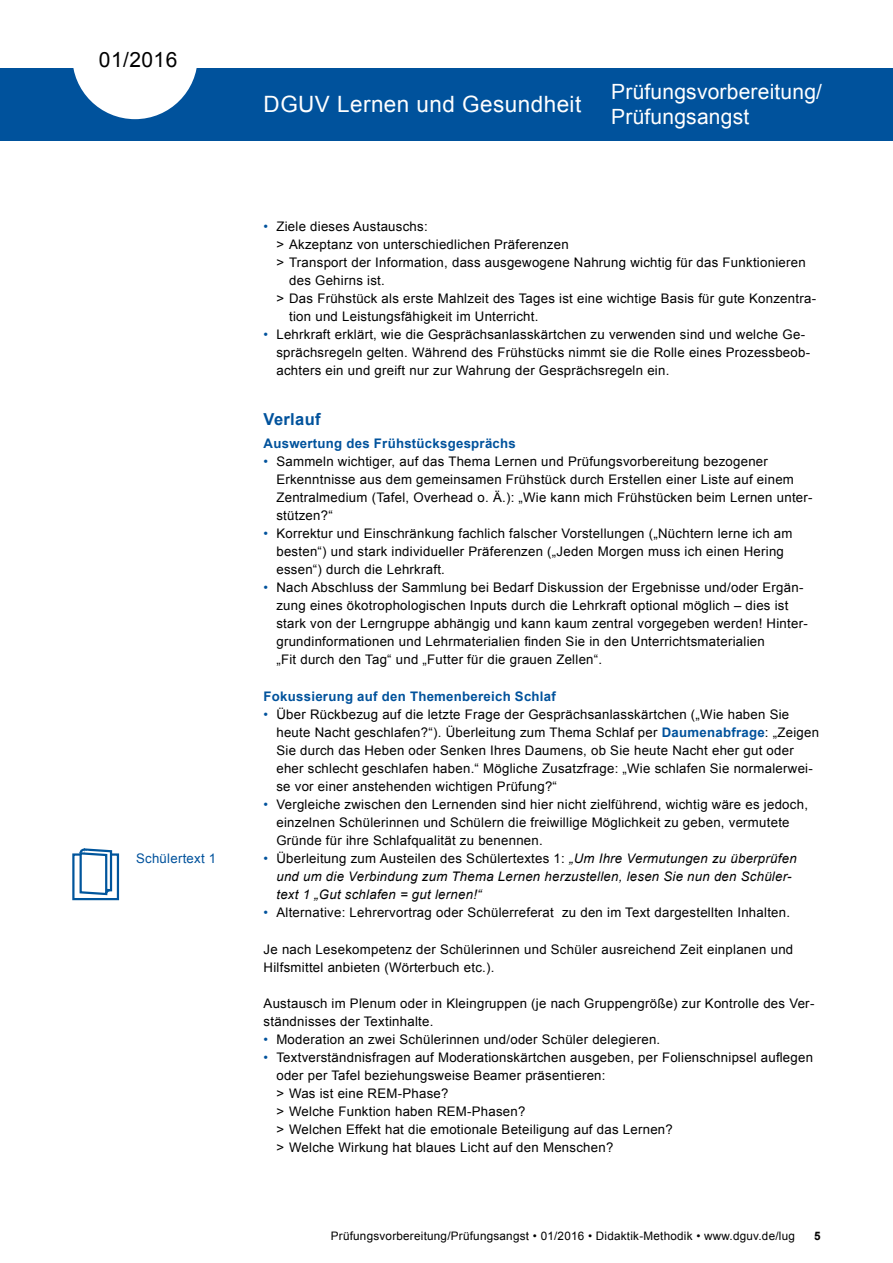
<style>
.page{position:relative;width:893px;height:1263px;background:#fff}
.page>*{position:absolute;margin:0;border:0;box-sizing:border-box;transform-origin:0 0}
.t1{font:22.5px "Arial";letter-spacing:.02em;color:#fff}
.t2{font:21px/25.2px "Arial";letter-spacing:.01em;color:#fff}
.t3{font:21px "Arial";letter-spacing:.02em;color:#000}
.t4{font:700 16.5px "Arial";letter-spacing:.02em;color:#00529c}
.t5{font:13.2px/18px "Arial";letter-spacing:.02em;color:#000}
.t6{font:italic 13.2px/18px "Arial";letter-spacing:.02em;color:#000}
.t7{font:700 13.2px "Arial";letter-spacing:.02em;color:#00529c}
.t8{font:13.2px "Arial";letter-spacing:.02em;color:#00529c}
.t9{font:11.7px "Arial";letter-spacing:.02em;color:#000}
.t10{font:700 11.7px "Arial";color:#000}
.s1{color:#00529c}
.s2{font-weight:700;color:#00529c}
.s3{font-style:normal;color:#00529c}
.s4{font-style:normal}
</style>
<div class="page">
<div style="left:0;top:68px;width:893px;height:72px;background:#00529c"></div>
<svg style="left:73px;top:68px;width:124px;height:51px"></svg>
<div style="left:72px;top:853px;width:47px;height:47px;border:2px solid #00559c"></div>
<svg style="left:78px;top:848px;width:36px;height:48px"></svg>
<h2 class="t3" style="left:99px;top:46px;width:80px">01/2016</h2>
<p class="t8" style="left:136px;top:850px;width:82px">Schülertext 1</p>
<h1 class="t1" style="left:264px;top:89px;width:319px">DGUV Lernen und Gesundheit</h1>
<h2 class="t2" style="left:611px;top:80px;width:212px">Prüfungsvorbereitung/<br>Prüfungsangst</h2>
<p class="t5" style="left:264px;top:217px;width:166px"><span class="s1">•</span> Ziele dieses Austauschs:</p>
<p class="t5" style="left:276px;top:235px;width:294px">&gt; Akzeptanz von unterschiedlichen Präferenzen</p>
<p class="t5" style="left:276px;top:253px;width:531px">&gt; Transport der Information, dass ausgewogene Nahrung wichtig für das Funktionieren</p>
<p class="t5" style="left:289px;top:271px;width:97px">des Gehirns ist.</p>
<p class="t5" style="left:276px;top:289px;width:541px">&gt; Das Frühstück als erste Mahlzeit des Tages ist eine wichtige Basis für gute Konzentra-</p>
<p class="t5" style="left:289px;top:308px;width:251px">tion und Leistungsfähigkeit im Unterricht.</p>
<p class="t5" style="left:276px;top:326px;width:535px;text-indent:-13px"><span class="s1">•</span> Lehrkraft erklärt, wie die Gesprächsanlasskärtchen zu verwenden sind und welche Ge&shy;sprächsregeln gelten. Während des Frühstücks nimmt sie die Rolle eines Prozessbeob&shy;achters ein und greift nur zur Wahrung der Gesprächsregeln ein.</p>
<p class="t4" style="left:264px;top:408px;width:59px">Verlauf</p>
<p class="t7" style="left:264px;top:434px;width:254px">Auswertung des Frühstücksgesprächs</p>
<p class="t5" style="left:276px;top:452px;width:538px;text-indent:-13px"><span class="s1">•</span> Sammeln wichtiger, auf das Thema Lernen und Prüfungsvorbereitung bezogener Erkenntnisse aus dem gemeinsamen Frühstück durch Erstellen einer Liste auf einem Zentralmedium (Tafel, Overhead o. Ä.): „Wie kann mich Frühstücken beim Lernen unter&shy;stützen?“</p>
<p class="t5" style="left:276px;top:524px;width:518px;text-indent:-13px"><span class="s1">•</span> Korrektur und Einschränkung fachlich falscher Vorstellungen („Nüchtern lerne ich am besten“) und stark individueller Präferenzen („Jeden Morgen muss ich einen Hering essen“) durch die Lehrkraft.</p>
<p class="t5" style="left:276px;top:579px;width:533px;text-indent:-13px"><span class="s1">•</span> Nach Abschluss der Sammlung bei Bedarf Diskussion der Ergebnisse und/oder Ergän&shy;zung eines ökotrophologischen Inputs durch die Lehrkraft optional möglich – dies ist stark von der Lerngruppe abhängig und kann kaum zentral vorgegeben werden! Hinter&shy;grundinformationen und Lehrmaterialien finden Sie in den Unterrichtsmaterialien<br>„Fit durch den Tag“ und „Futter für die grauen Zellen“.</p>
<p class="t7" style="left:264px;top:687px;width:294px">Fokussierung auf den Themenbereich Schlaf</p>
<p class="t5" style="left:276px;top:705px;width:544px;text-indent:-13px"><span class="s1">•</span> Über Rückbezug auf die letzte Frage der Gesprächsanlasskärtchen („Wie haben Sie heute Nacht geschlafen?“). Überleitung zum Thema Schlaf per <span class="s2">Daumenabfrage</span>: „Zeigen Sie durch das Heben oder Senken Ihres Daumens, ob Sie heute Nacht eher gut oder eher schlecht geschlafen haben.“ Mögliche Zusatzfrage: „Wie schlafen Sie normalerwei&shy;se vor einer anstehenden wichtigen Prüfung?“</p>
<p class="t5" style="left:276px;top:795px;width:533px;text-indent:-13px"><span class="s1">•</span> Vergleiche zwischen den Lernenden sind hier nicht zielführend, wichtig wäre es jedoch, einzelnen Schülerinnen und Schülern die freiwillige Möglichkeit zu geben, vermutete<br>Gründe für ihre Schlafqualität zu benennen.</p>
<p class="t6" style="left:276px;top:850px;width:522px;text-indent:-13px"><span class="s3">•</span> <span class="s4">Überleitung zum Austeilen des Schülertextes 1:</span> „Um Ihre Vermutungen zu überprüfen und um die Verbindung zum Thema Lernen herzustellen, lesen Sie nun den Schüler&shy;text 1 „Gut schlafen = gut lernen!“</p>
<p class="t5" style="left:264px;top:904px;width:528px"><span class="s1">•</span> Alternative: Lehrervortrag oder Schülerreferat zu den im Text dargestellten Inhalten.</p>
<p class="t5" style="left:264px;top:940px;width:531px">Je nach Lesekompetenz der Schülerinnen und Schüler ausreichend Zeit einplanen und<br>Hilfsmittel anbieten (Wörterbuch etc.).</p>
<p class="t5" style="left:264px;top:994px;width:552px">Austausch im Plenum oder in Kleingruppen (je nach Gruppengröße) zur Kontrolle des Ver&shy;ständnisses der Textinhalte.</p>
<p class="t5" style="left:264px;top:1030px;width:398px"><span class="s1">•</span> Moderation an zwei Schülerinnen und/oder Schüler delegieren.</p>
<p class="t5" style="left:276px;top:1048px;width:538px;text-indent:-13px"><span class="s1">•</span> Textverständnisfragen auf Moderationskärtchen ausgeben, per Folienschnipsel auflegen oder per Tafel beziehungsweise Beamer präsentieren:<br>&gt; Was ist eine REM-Phase?<br>&gt; Welche Funktion haben REM-Phasen?<br>&gt; Welchen Effekt hat die emotionale Beteiligung auf das Lernen?<br>&gt; Welche Wirkung hat blaues Licht auf den Menschen?</p>
<p class="t9" style="left:331px;top:1228px;width:466px">Prüfungsvorbereitung/Prüfungsangst • 01/2016 • Didaktik-Methodik • www.dguv.de/lug</p>
<p class="t10" style="left:814px;top:1228px;width:8px">5</p>
</div>
